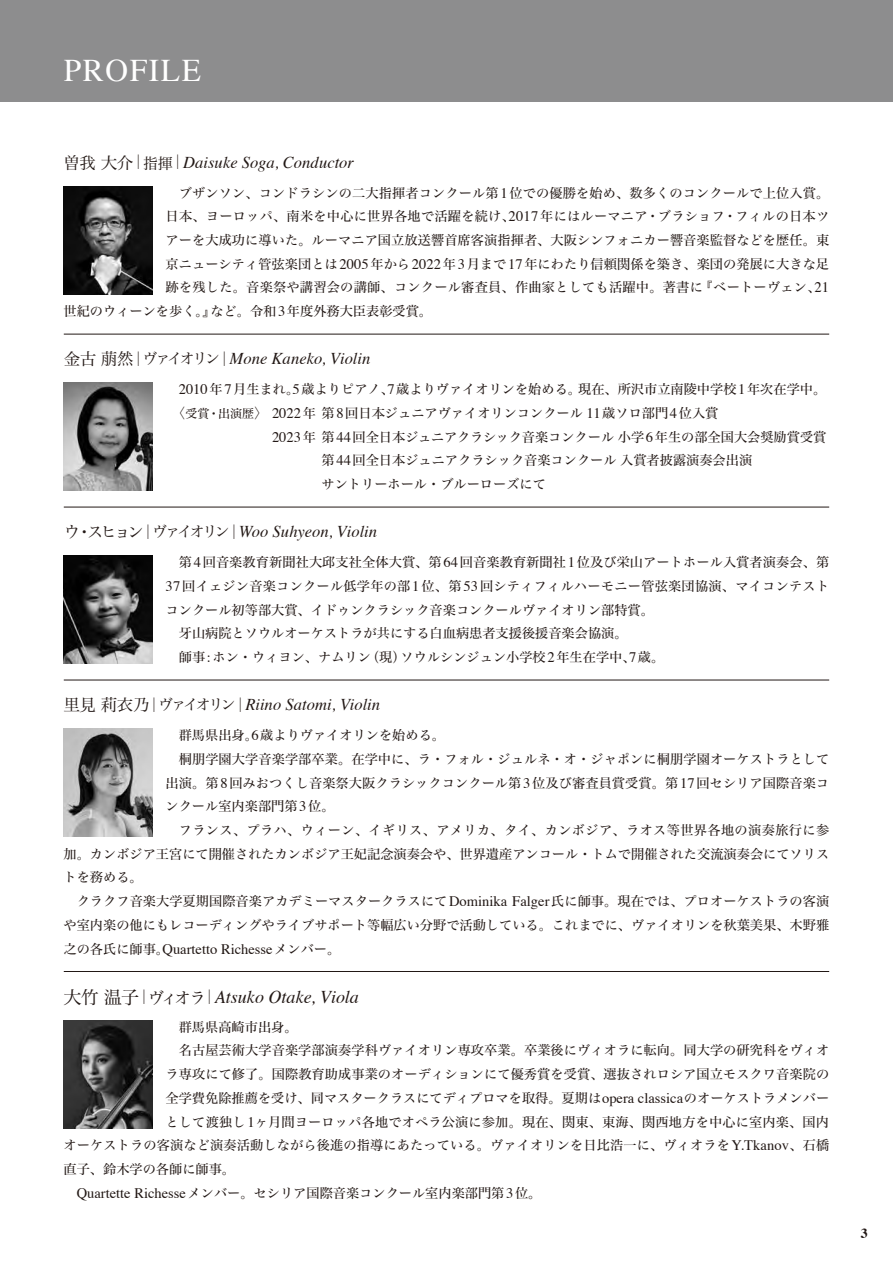
<style>
.page{position:relative;width:893px;height:1263px;background:#fff}
.page>*{position:absolute;margin:0;border:0;box-sizing:border-box;transform-origin:0 0}
.t1{font:31.5px "Times";letter-spacing:.05em;color:#fff}
.t2{font:italic 18px "Times";color:#221815}
.t3{font:italic 16.5px "Times";letter-spacing:.005em;color:#221815}
.t4{font:14.55px "Times";color:#221815}
.t5{font:700 13.8px "Times";color:#221815}
.t6{font:13.2px "Hira Min Std W4";letter-spacing:.005em;color:#221815}
.t7{font:13.2px "Hira Min Std W4";letter-spacing:.025em;color:#221815}
.s1{font-family:"Hira Min Std W3";font-style:normal}
.s2{font-family:"Hira Min Std W3";font-style:normal;font-size:15px}
.s3{font-family:"Times";font-size:14.55px}
.s4{font-size:12px}
.s5{font-family:"Hira Min Std W4";font-size:13.2px}
.s6{font-family:"Hira Min Std W3";font-style:normal;font-size:16.5px}
</style>
<div class="page">
<div style="left:0;top:0;width:893px;height:102px;background:#8d8d8e"></div>
<img style="left:64px;top:186px;width:89px;height:108px">
<img style="left:64px;top:383px;width:89px;height:108px">
<img style="left:64px;top:556px;width:89px;height:108px">
<img style="left:64px;top:729px;width:89px;height:108px">
<img style="left:64px;top:1020px;width:89px;height:108px">
<hr style="left:64px;top:334px;width:765px;height:1px;background:#221815">
<hr style="left:64px;top:507px;width:765px;height:1px;background:#221815">
<hr style="left:64px;top:680px;width:765px;height:1px;background:#221815">
<hr style="left:64px;top:971px;width:765px;height:1px;background:#221815">
<h1 class="t1" style="left:64px;top:41px;width:139px">PROFILE</h1>
<p class="t3" style="left:64px;top:148px;width:292px"><span class="s1">曽我大介｜</span><span class="s2">指揮</span><span class="s1">｜</span>Daisuke Soga, Conductor</p>
<p class="t6" style="left:179px;top:183px;width:652px">ブザンソン、コンドラシンの二大指揮者コンクール第<span class="s3">1</span>位での優勝を始め、数多くのコンクールで上位入賞。</p>
<p class="t6" style="left:166px;top:207px;width:665px">日本、ヨーロッパ、南米を中心に世界各地で活躍を続け、<span class="s3">2017</span>年にはルーマニア･ブラショフ･フィルの日本ツ</p>
<p class="t6" style="left:166px;top:231px;width:665px">アーを大成功に導いた。ルーマニア国立放送響首席客演指揮者、大阪シンフォニカー響音楽監督などを歴任。東</p>
<p class="t6" style="left:166px;top:254px;width:665px">京ニューシティ管弦楽団とは<span class="s3">2005</span>年から<span class="s3">2022</span>年<span class="s3">3</span>月まで<span class="s3">17</span>年にわたり信頼関係を築き、楽団の発展に大きな足</p>
<p class="t6" style="left:166px;top:278px;width:665px">跡を残した。音楽祭や講習会の講師、コンクール審査員、作曲家としても活躍中。著書に『ベートーヴェン、<span class="s3">21</span></p>
<p class="t6" style="left:64px;top:302px;width:370px">世紀のウィーンを歩く。』など。令和<span class="s3">3</span>年度外務大臣表彰受賞。</p>
<p class="t3" style="left:64px;top:344px;width:308px"><span class="s1">金古萠然｜</span><span class="s2">ヴァイオリン</span><span class="s1">｜</span>Mone Kaneko, Violin</p>
<p class="t6" style="left:179px;top:380px;width:649px"><span class="s3">2010</span>年<span class="s3">7</span>月生まれ。<span class="s3">5</span>歳よりピアノ、<span class="s3">7</span>歳よりヴァイオリンを始める。現在、所沢市立南陵中学校<span class="s3">1</span>年次在学中。</p>
<p class="t6" style="left:172px;top:404px;width:548px">〈<span class="s4">受賞・出演歴</span>〉 <span class="s3">2022</span>年第<span class="s3">8</span>回日本ジュニアヴァイオリンコンクール <span class="s3">11</span>歳ソロ部門<span class="s3">4</span>位入賞</p>
<p class="t6" style="left:272px;top:427px;width:556px"><span class="s3">2023</span>年第<span class="s3">44</span>回全日本ジュニアクラシック音楽コンクール小学<span class="s3">6</span>年生の部全国大会奨励賞受賞</p>
<p class="t6" style="left:322px;top:451px;width:432px">第<span class="s3">44</span>回全日本ジュニアクラシック音楽コンクール入賞者披露演奏会出演</p>
<p class="t6" style="left:322px;top:475px;width:226px">サントリーホール・ブルーローズにて</p>
<p class="t3" style="left:64px;top:517px;width:315px"><span class="s1">ウ・スヒョン｜</span><span class="s2">ヴァイオリン</span><span class="s1">｜</span>Woo Suhyeon, Violin</p>
<p class="t6" style="left:179px;top:553px;width:652px">第<span class="s3">4</span>回音楽教育新聞社大邱支社全体大賞、第<span class="s3">64</span>回音楽教育新聞社<span class="s3">1</span>位及び栄山アートホール入賞者演奏会、第</p>
<p class="t6" style="left:166px;top:576px;width:665px"><span class="s3">37</span>回イェジン音楽コンクール低学年の部<span class="s3">1</span>位、第<span class="s3">53</span>回シティフィルハーモニー管弦楽団協演、マイコンテスト</p>
<p class="t6" style="left:166px;top:600px;width:490px">コンクール初等部大賞、イドゥンクラシック音楽コンクールヴァイオリン部特賞。</p>
<p class="t6" style="left:179px;top:624px;width:450px">牙山病院とソウルオーケストラが共にする白血病患者支援後援音楽会協演。</p>
<p class="t6" style="left:179px;top:648px;width:487px">師事<span class="s3">:</span>ホン・ウィヨン、ナムリン（現）ソウルシンジュン小学校<span class="s3">2</span>年生在学中、<span class="s3">7</span>歳。</p>
<p class="t3" style="left:64px;top:690px;width:318px"><span class="s1">里見莉衣乃｜</span><span class="s2">ヴァイオリン</span><span class="s1">｜</span>Riino Satomi, Violin</p>
<p class="t6" style="left:179px;top:726px;width:268px">群馬県出身。<span class="s3">6</span>歳よりヴァイオリンを始める。</p>
<p class="t6" style="left:179px;top:749px;width:652px">桐朋学園大学音楽学部卒業。在学中に、ラ・フォル・ジュルネ・オ・ジャポンに桐朋学園オーケストラとして</p>
<p class="t6" style="left:166px;top:773px;width:665px">出演。第<span class="s3">8</span>回みおつくし音楽祭大阪クラシックコンクール第<span class="s3">3</span>位及び審査員賞受賞。第<span class="s3">17</span>回セシリア国際音楽コ</p>
<p class="t6" style="left:166px;top:797px;width:170px">ンクール室内楽部門第<span class="s3">3</span>位。</p>
<p class="t7" style="left:179px;top:821px;width:652px">フランス、プラハ、ウィーン、イギリス、アメリカ、タイ、カンボジア、ラオス等世界各地の演奏旅行に参</p>
<p class="t6" style="left:64px;top:844px;width:767px">加。カンボジア王宮にて開催されたカンボジア王妃記念演奏会や、世界遺産アンコール・トムで開催された交流演奏会にてソリス</p>
<p class="t6" style="left:64px;top:868px;width:81px">トを務める。</p>
<p class="t6" style="left:77px;top:892px;width:754px">クラクフ音楽大学夏期国際音楽アカデミーマスタークラスにて<span class="s3">Dominika Falger</span>氏に師事。現在では、プロオーケストラの客演</p>
<p class="t6" style="left:64px;top:915px;width:767px">や室内楽の他にもレコーディングやライブサポート等幅広い分野で活動している。これまでに、ヴァイオリンを秋葉美果、木野雅</p>
<p class="t4" style="left:64px;top:935px;width:278px"><span class="s5">之の各氏に師事。</span>Quartetto Richesse<span class="s5">メンバー。</span></p>
<h2 class="t2" style="left:64px;top:982px;width:297px"><span class="s1">大竹温子</span><span class="s6">｜ヴィオラ｜</span>Atsuko Otake, Viola</h2>
<p class="t6" style="left:179px;top:1017px;width:120px">群馬県高崎市出身。</p>
<p class="t6" style="left:179px;top:1041px;width:652px">名古屋芸術大学音楽学部演奏学科ヴァイオリン専攻卒業。卒業後にヴィオラに転向。同大学の研究科をヴィオ</p>
<p class="t6" style="left:166px;top:1065px;width:665px">ラ専攻にて修了。国際教育助成事業のオーディションにて優秀賞を受賞、選抜されロシア国立モスクワ音楽院の</p>
<p class="t6" style="left:166px;top:1088px;width:665px">全学費免除推薦を受け、同マスタークラスにてディプロマを取得。夏期は<span class="s3">opera classica</span>のオーケストラメンバー</p>
<p class="t6" style="left:166px;top:1112px;width:665px">として渡独し<span class="s3">1</span>ヶ月間ヨーロッパ各地でオペラ公演に参加。現在、関東、東海、関西地方を中心に室内楽、国内</p>
<p class="t6" style="left:64px;top:1136px;width:767px">オーケストラの客演など演奏活動しながら後進の指導にあたっている。ヴァイオリンを日比浩一に、ヴィオラを<span class="s3">Y.Tkanov</span>、石橋</p>
<p class="t6" style="left:64px;top:1159px;width:173px">直子、鈴木学の各師に師事。</p>
<p class="t6" style="left:77px;top:1183px;width:466px"><span class="s3">Quartette Richesse</span>メンバー。セシリア国際音楽コンクール室内楽部門第<span class="s3">3</span>位。</p>
<p class="t5" style="left:861px;top:1220px;width:8px">3</p>
</div>
